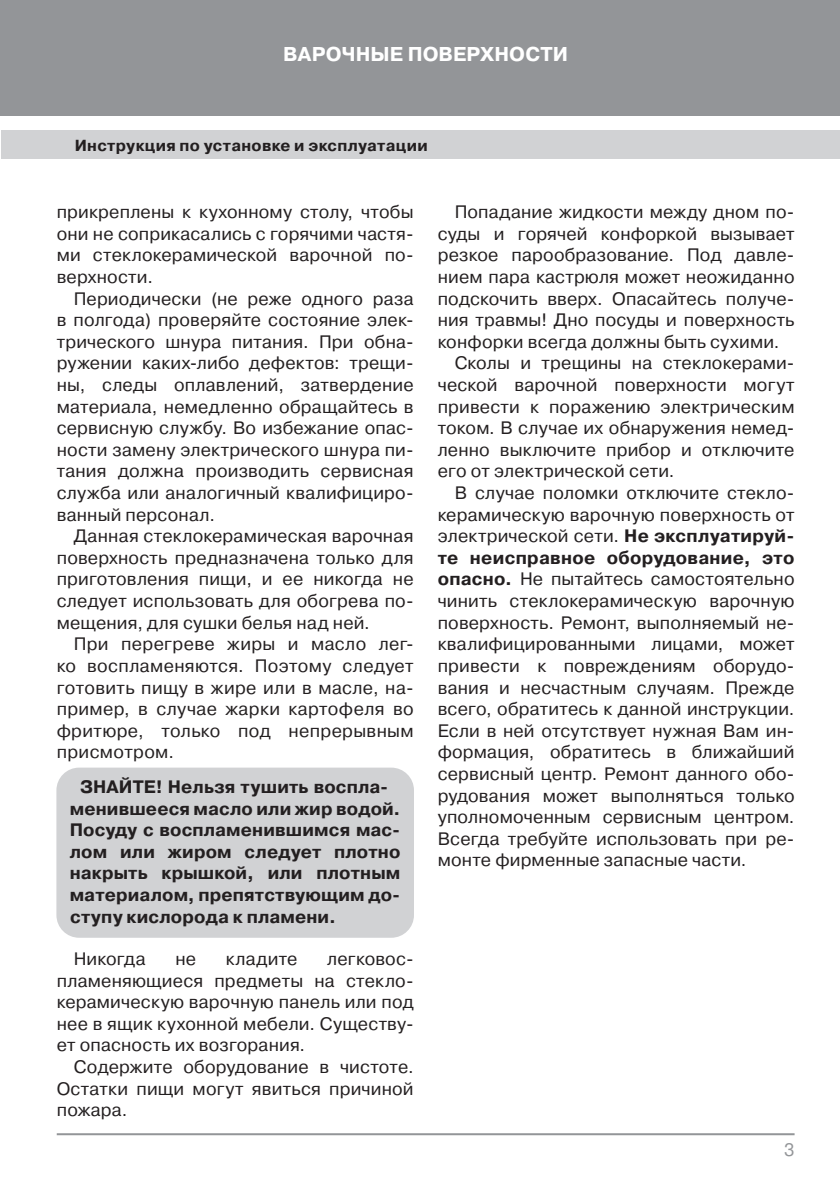
<style>
.page{position:relative;width:840px;height:1191px;background:#fff}
.page>*{position:absolute;margin:0;border:0;box-sizing:border-box;transform-origin:0 0}
.t1{font:700 20px "Pragmatica C";letter-spacing:.005em;color:#fff}
.Based_text{font:18px/21.6px "Pragmatica C";letter-spacing:.01em;color:#231f20;text-align:justify}
.blok_grey{font:700 18px/21.6px "Pragmatica C";letter-spacing:.005em;color:#231f20}
.t2{font:18px "Pragmatica C";color:#939598}
.t3{font:700 16px "Pragmatica C";letter-spacing:.02em;color:#231f20}
.s1{font-weight:700}
</style>
<div class="page">
<div style="left:0;top:0;width:839px;height:116px;background:#939598"></div>
<div style="left:1px;top:130px;width:838px;height:29px;background:#d1d2d4"></div>
<hr style="left:57px;top:1133px;width:737px;height:2px;background:#939598">
<div style="left:56px;top:767px;width:358px;height:170px;background:#d1d2d4;border-radius:23px"></div>
<p class="t1" style="left:283px;top:43px;width:286px">ВАРОЧНЫЕ ПОВЕРХНОСТИ</p>
<p class="t3" style="left:75px;top:136px;width:354px">Инструкция по установке и эксплуатации</p>
<p class="Based_text" style="left:57px;top:201px;width:358px">прикреплены к кухонному столу, чтобы они не соприкасались с горячими частя&shy;ми стеклокерамической варочной по&shy;верхности.</p>
<p class="Based_text" style="left:57px;top:288px;width:358px;text-indent:17px">Периодически (не реже одного раза в полгода) проверяйте состояние элек&shy;трического шнура питания. При обна&shy;ружении каких-либо дефектов: трещи&shy;ны, следы оплавлений, затвердение материала, немедленно обращайтесь в сервисную службу. Во избежание опас&shy;ности замену электрического шнура пи&shy;тания должна производить сервисная служба или аналогичный квалифициро&shy;ванный персонал.</p>
<p class="Based_text" style="left:57px;top:525px;width:358px;text-indent:17px">Данная стеклокерамическая варочная поверхность предназначена только для приготовления пищи, и ее никогда не следует использовать для обогрева по&shy;мещения, для сушки белья над ней.</p>
<p class="Based_text" style="left:57px;top:633px;width:358px;text-indent:17px">При перегреве жиры и масло лег&shy;ко воспламеняются. Поэтому следует готовить пищу в жире или в масле, на&shy;пример, в случае жарки картофеля во фритюре, только под непрерывным присмотром.</p>
<p class="blok_grey" style="left:70px;top:776px;width:332px;text-indent:10px">ЗНАЙТЕ! Нельзя тушить воспла&shy;менившееся масло или жир водой.<br>Посуду с воспламенившимся мас&shy;лом или жиром следует плотно накрыть крышкой, или плотным материалом, препятствующим до&shy;ступу кислорода к пламени.</p>
<p class="Based_text" style="left:74px;top:948px;width:73px">Никогда</p>
<p class="Based_text" style="left:175px;top:948px;width:22px">не</p>
<p class="Based_text" style="left:226px;top:948px;width:73px">кладите</p>
<p class="Based_text" style="left:57px;top:948px;width:358px;text-indent:270px">легковос&shy;пламеняющиеся предметы на стекло&shy;керамическую варочную панель или под нее в ящик кухонной мебели. Существу&shy;ет опасность их возгорания.</p>
<p class="Based_text" style="left:57px;top:1056px;width:358px;text-indent:17px">Содержите оборудование в чистоте.<br>Остатки пищи могут явиться причиной пожара.</p>
<p class="Based_text" style="left:437px;top:201px;width:358px;text-indent:17px">Попадание жидкости между дном по&shy;суды и горячей конфоркой вызывает резкое парообразование. Под давле&shy;нием пара кастрюля может неожиданно подскочить вверх. Опасайтесь получе&shy;ния травмы! Дно посуды и поверхность конфорки всегда должны быть сухими.</p>
<p class="Based_text" style="left:437px;top:352px;width:358px;text-indent:17px">Сколы и трещины на стеклокерами&shy;ческой варочной поверхности могут привести к поражению электрическим током. В случае их обнаружения немед&shy;ленно выключите прибор и отключите его от электрической сети.</p>
<p class="Based_text" style="left:437px;top:482px;width:358px;text-indent:17px">В случае поломки отключите стекло&shy;керамическую варочную поверхность от электрической сети. <span class="s1">Не эксплуатируй&shy;те неисправное оборудование, это опасно.</span> Не пытайтесь самостоятельно чинить стеклокерамическую варочную поверхность. Ремонт, выполняемый не&shy;квалифицированными лицами, может привести к повреждениям оборудо&shy;вания и несчастным случаям. Прежде всего, обратитесь к данной инструкции.<br>Если в ней отсутствует нужная Вам ин&shy;формация, обратитесь в ближайший сервисный центр. Ремонт данного обо&shy;рудования может выполняться только уполномоченным сервисным центром.<br>Всегда требуйте использовать при ре&shy;монте фирменные запасные части.</p>
<p class="t2" style="left:783px;top:1139px;width:12px">3</p>
</div>
